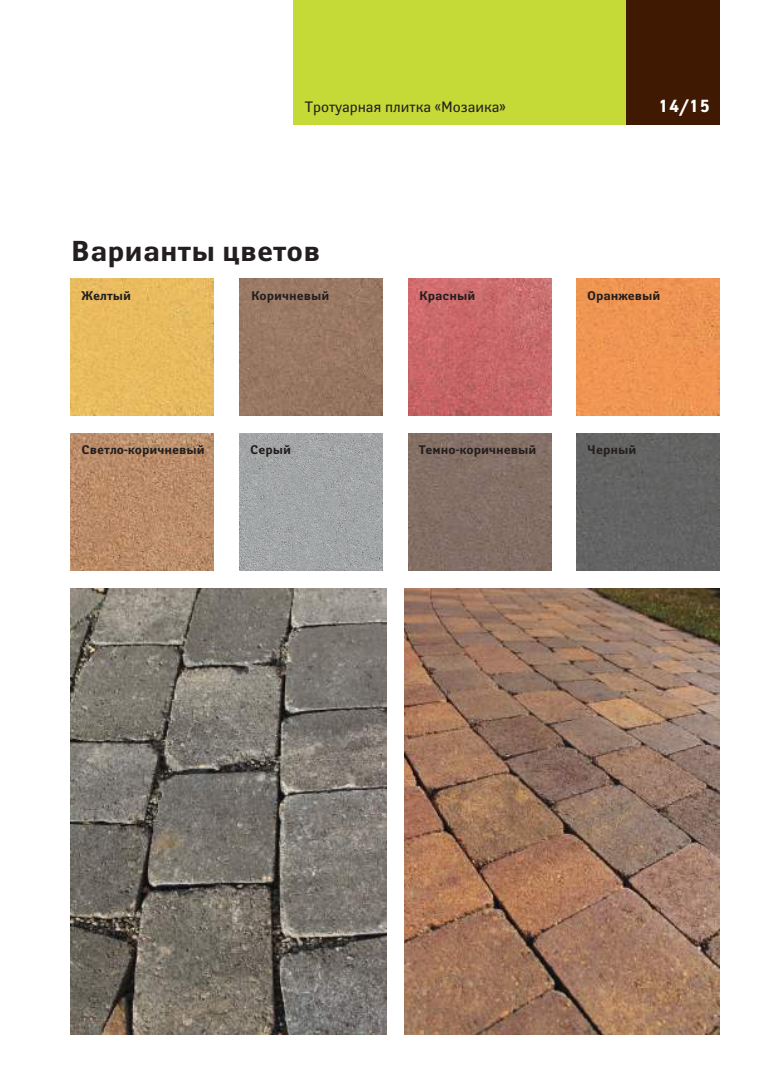
<style>
.page{position:relative;width:780px;height:1088px;background:#fff}
.page>*{position:absolute;margin:0;border:0;box-sizing:border-box;transform-origin:0 0}
.t1{font:700 28.75px "Yanus";letter-spacing:.005em;color:#241f1f}
.t2{font:700 17.5px "Yanus";color:#fff}
.t3{font:15px "Yanus";color:#241f1f}
.t4{font:700 12.5px "Yanus";color:#241f1f}
</style>
<div class="page">
<div style="left:293px;top:0;width:416px;height:124px;background:#c5da37"></div>
<div style="left:626px;top:0;width:93px;height:124px;background:#401903"></div>
<img style="left:71px;top:588px;width:315px;height:447px">
<img style="left:404px;top:588px;width:315px;height:447px">
<img style="left:71px;top:278px;width:143px;height:137px">
<img style="left:239px;top:433px;width:143px;height:137px">
<img style="left:408px;top:433px;width:143px;height:137px">
<div style="left:576px;top:433px;width:143px;height:137px;background:#636363"></div>
<img style="left:71px;top:433px;width:143px;height:137px">
<img style="left:239px;top:278px;width:143px;height:137px">
<img style="left:576px;top:278px;width:143px;height:137px">
<img style="left:408px;top:278px;width:143px;height:137px">
<p class="t3" style="left:305px;top:98px;width:203px">Тротуарная плитка «Мозаика»</p>
<h1 class="t1" style="left:71px;top:234px;width:251px">Варианты цветов</h1>
<h2 class="t2" style="left:657px;top:95px;width:54px">14/15</h2>
<p class="t4" style="left:81px;top:288px;width:51px">Желтый</p>
<p class="t4" style="left:251px;top:288px;width:80px">Коричневый</p>
<p class="t4" style="left:419px;top:288px;width:58px">Красный</p>
<p class="t4" style="left:587px;top:288px;width:75px">Оранжевый</p>
<p class="t4" style="left:81px;top:442px;width:125px">Светло-коричневый</p>
<p class="t4" style="left:250px;top:442px;width:43px">Серый</p>
<p class="t4" style="left:418px;top:442px;width:119px">Темно-коричневый</p>
<p class="t4" style="left:587px;top:442px;width:51px">Черный</p>
</div>
